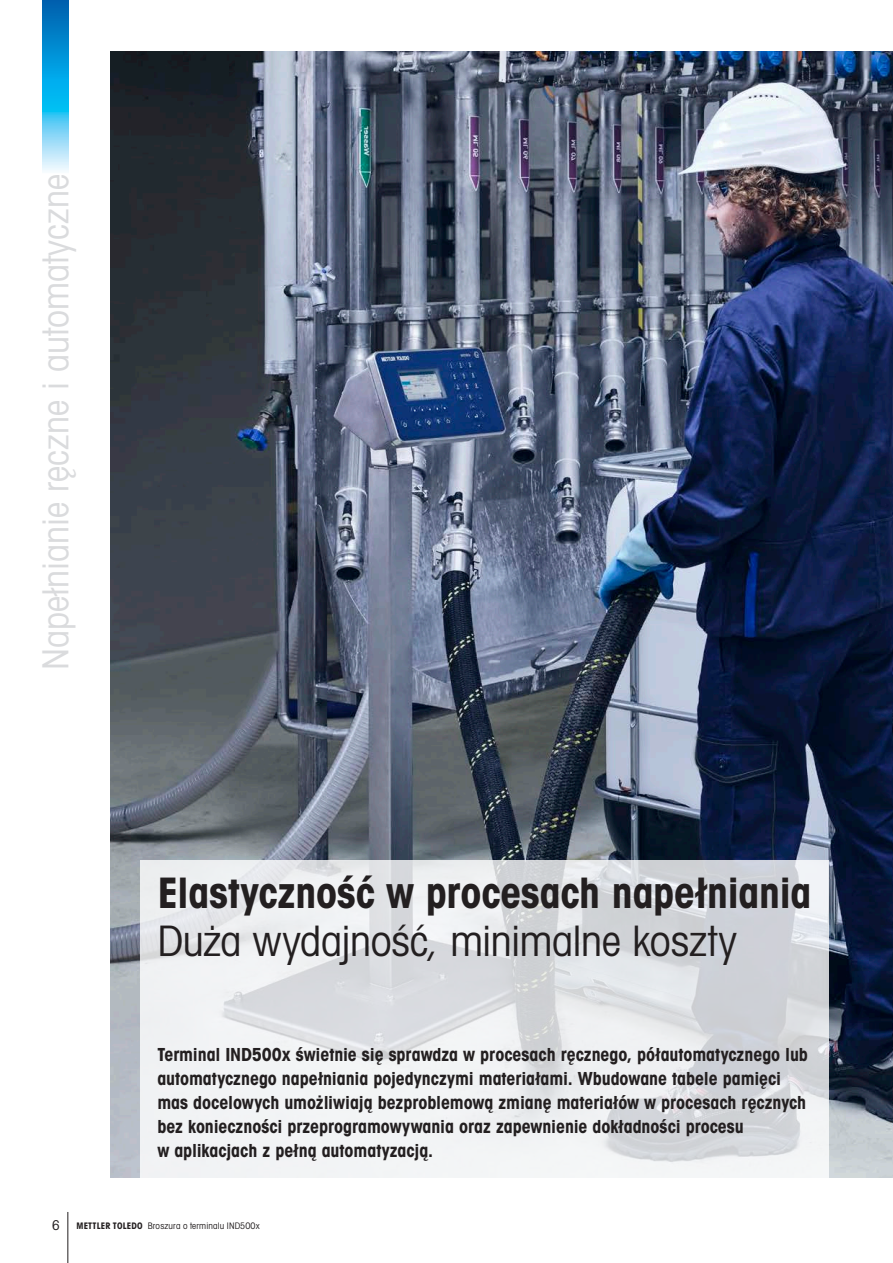
<style>
.page{position:relative;width:893px;height:1263px;background:#fff}
.page>*{position:absolute;margin:0;border:0;box-sizing:border-box;transform-origin:0 0}
.t1{font:42px "Avant Gardefor MT Bd";letter-spacing:-.005em;color:#231f20}
.t2{font:42px "Avant Gardefor MT Bk";letter-spacing:-.01em;color:#231f20}
.t3{font:36px "Avant Gardefor MT Bk";color:#dadbdd}
.t4{font:18px/24px "Avant Gardefor MT Bd";letter-spacing:-.005em;color:#231f20}
.t5{font:13.5px "Avant Gardefor MT Bk";color:#231f20}
.t6{font:9px "Avant Gardefor MT Bk";letter-spacing:.02em;color:#231f20}
.s1{font-family:"Avant Gardefor MT Bd"}
</style>
<div class="page">
<svg style="left:43px;top:0;width:25px;height:171px;background:#34ace2"></svg>
<hr style="left:68px;top:1212px;width:1px;height:51px;background:#231f20">
<img style="left:111px;top:51px;width:782px;height:1127px">
<svg style="left:140px;top:860px;width:689px;height:318px;fill:#ebedef"></svg>
<h2 class="t3" style="left:33px;top:670px;width:497px;rotate:-90deg">Napełnianie ręczne i automatyczne</h2>
<h1 class="t1" style="left:157px;top:866px;width:656px">Elastyczność w procesach napełniania</h1>
<h1 class="t2" style="left:157px;top:915px;width:581px">Duża wydajność, minimalne koszty</h1>
<p class="t4" style="left:157px;top:1042px;width:652px">Terminal IND500x świetnie się sprawdza w procesach ręcznego, półautomatycznego lub automatycznego napełniania pojedynczymi materiałami. Wbudowane tabele pamięci mas docelowych umożliwiają bezproblemową zmianę materiałów w procesach ręcznych bez konieczności przeprogramowywania oraz zapewnienie dokładności procesu<br>w aplikacjach z pełną automatyzacją.</p>
<p class="t5" style="left:52px;top:1217px;width:9px">6</p>
<p class="t6" style="left:77px;top:1220px;width:185px"><span class="s1">METTLER TOLEDO</span> Broszura o terminalu IND500x</p>
</div>
